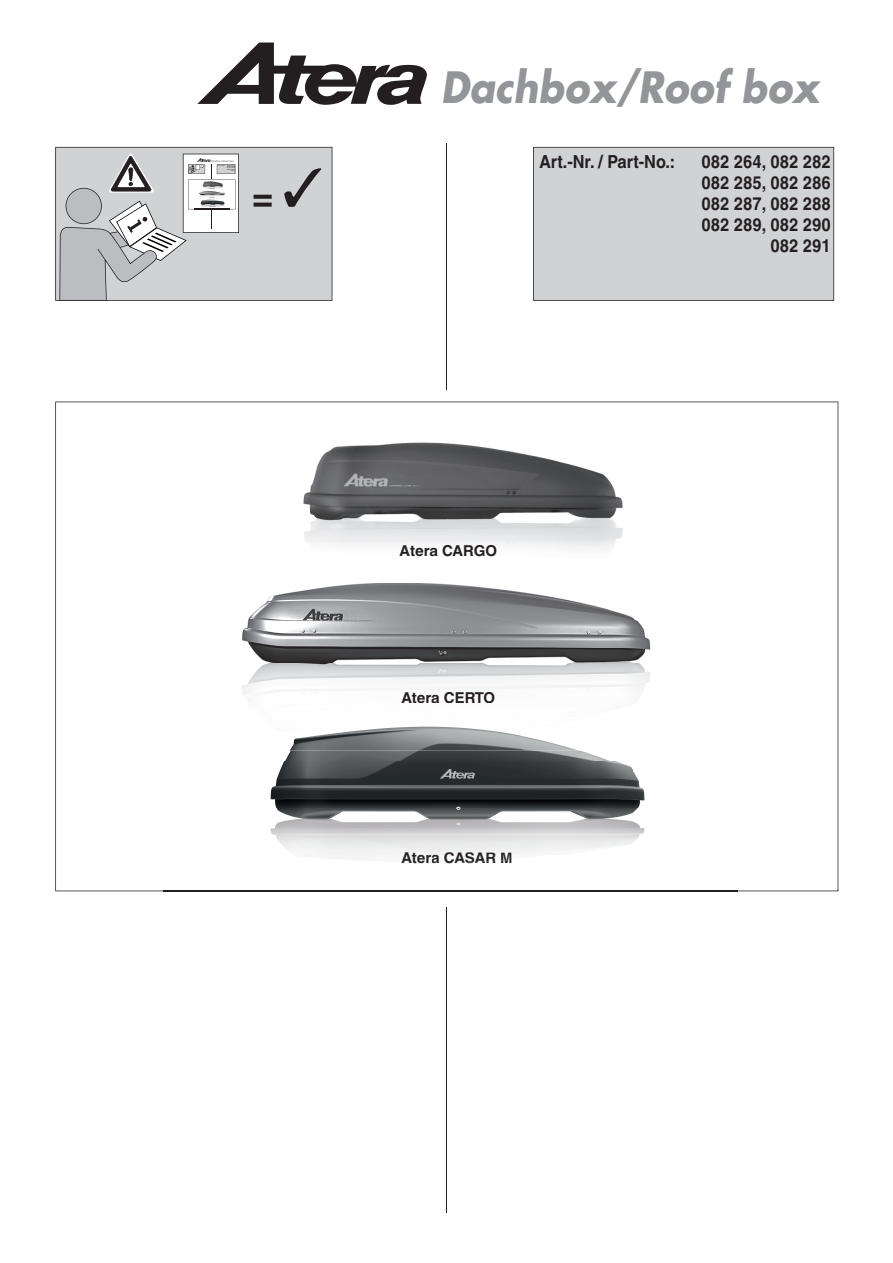
<style>
.page{position:relative;width:893px;height:1263px;background:#fff}
.page>*{position:absolute;margin:0;border:0;box-sizing:border-box;transform-origin:0 0}
.t1{font:italic 700 42px "Futura";color:#939598;scale:.9 1}
.t2{font:700 18px/21px "Helvetica World";color:#231f20;text-align:right;scale:.9 1}
.t3{font:700 15px "Helvetica World";letter-spacing:-.005em;color:#231f20}
.t4{font:700 15px "Helvetica World";letter-spacing:-.01em;color:#272425}
.t5{font:italic 700 2.55px "Futura";color:#939598;scale:.9 1}
.s1{color:#262324}
</style>
<div class="page">
<hr style="left:446px;top:907px;width:1px;height:306px;background:#231f20">
<hr style="left:446px;top:143px;width:1px;height:247px;background:#231f20">
<div style="left:533px;top:147px;width:301px;height:154px;background:#d1d2d4"></div>
<svg style="left:197px;top:43px;width:230px;height:62px"></svg>
<svg style="left:55px;top:402px;width:783px;height:489px"></svg>
<img style="left:164px;top:621px;width:63px;height:93px">
<img style="left:669px;top:621px;width:69px;height:93px">
<img style="left:164px;top:714px;width:156px;height:178px">
<img style="left:320px;top:750px;width:313px;height:12px">
<img style="left:633px;top:714px;width:105px;height:48px">
<img style="left:320px;top:762px;width:418px;height:130px">
<img style="left:402px;top:691px;width:92px;height:12px">
<img style="left:164px;top:890px;width:574px;height:1px">
<img style="left:402px;top:852px;width:110px;height:12px">
<svg style="left:55px;top:147px;width:277px;height:154px;background:#c8c8ca"></svg>
<p class="t5" style="left:211px;top:160px;width:27px">Dachbox/Roof box</p>
<h1 class="t1" style="left:441px;top:68px;width:422px">Dachbox/Roof box</h1>
<p class="t2" style="left:539px;top:151px;width:151px">Art.-Nr. / Part-No.:</p>
<p class="t2" style="left:701px;top:151px;width:145px">082 264, 082 282<br>082 285, 082 286<br>082 287, 082 288<br>082 289, 082 290<br>082 291</p>
<p class="t3" style="left:400px;top:542px;width:99px">Atera CARGO</p>
<p class="t3" style="left:402px;top:689px;width:95px">Atera CERTO</p>
<p class="t4" style="left:402px;top:849px;width:113px">Atera <span class="s1">CASA</span>R M</p>
</div>
